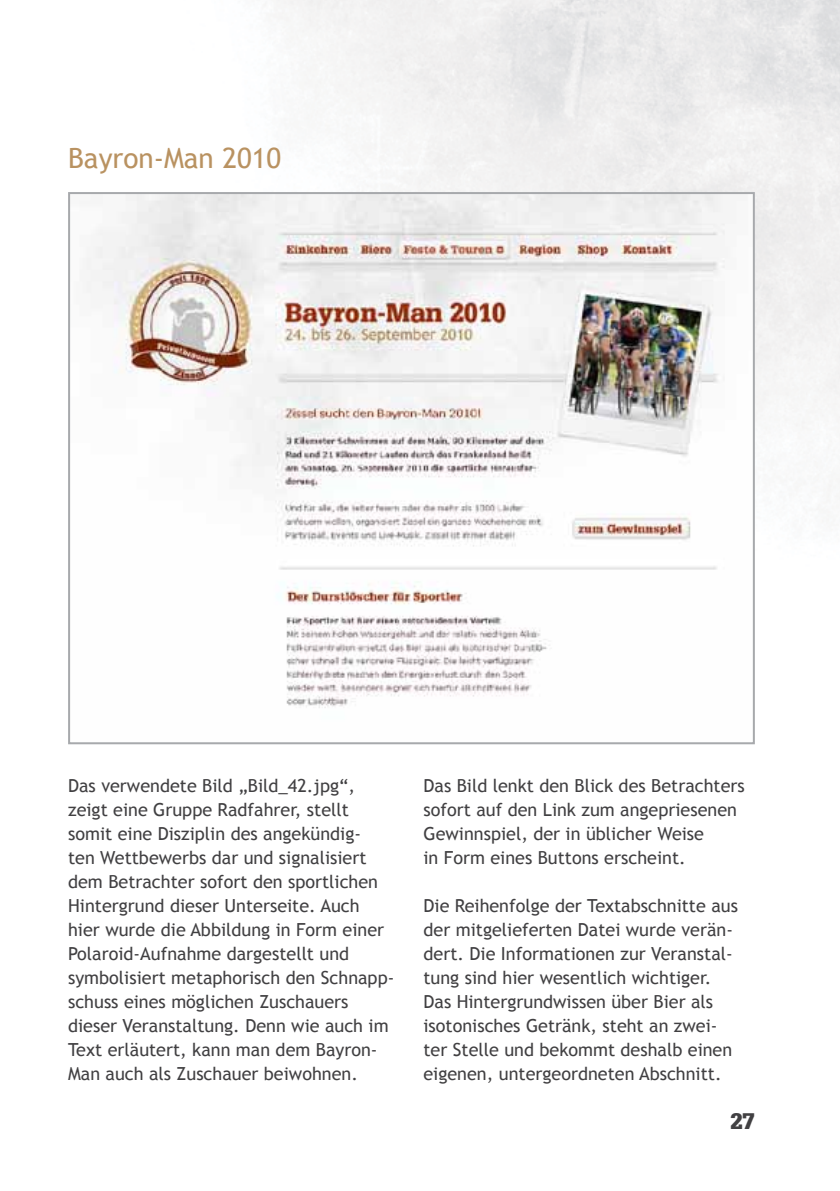
<style>
.page{position:relative;width:840px;height:1191px;background:#fff}
.page>*{position:absolute;margin:0;border:0;box-sizing:border-box;transform-origin:0 0}
.t1{font:28px "Trebuchet MS";color:#b99261}
.t2{font:900 22px "Glypha LT Std";color:#414042}
.t3{font:18px/24px "Trebuchet MS";color:#414042}
</style>
<div class="page">
<img style="left:86px;top:195px;width:665px;height:513px">
<h1 class="t1" style="left:68px;top:142px;width:214px">Bayron-Man 2010</h1>
<p class="t3" style="left:68px;top:774px;width:327px">Das verwendete Bild „Bild_42.jpg“, zeigt eine Gruppe Radfahrer, stellt somit eine Disziplin des angekündig-<br>ten Wettbewerbs dar und signalisiert dem Betrachter sofort den sportlichen Hintergrund dieser Unterseite. Auch hier wurde die Abbildung in Form einer Polaroid-Aufnahme dargestellt und symbolisiert metaphorisch den Schnapp&shy;schuss eines möglichen Zuschauers dieser Veranstaltung. Denn wie auch im Text erläutert, kann man dem Bayron-Man auch als Zuschauer beiwohnen.</p>
<p class="t3" style="left:423px;top:774px;width:323px">Das Bild lenkt den Blick des Betrachters sofort auf den Link zum angepriesenen Gewinnspiel, der in üblicher Weise<br>in Form eines Buttons erscheint.</p>
<p class="t3" style="left:423px;top:894px;width:316px">Die Reihenfolge der Textabschnitte aus der mitgelieferten Datei wurde verän&shy;dert. Die Informationen zur Veranstal&shy;tung sind hier wesentlich wichtiger.<br>Das Hintergrundwissen über Bier als isotonisches Getränk, steht an zwei&shy;ter Stelle und bekommt deshalb einen eigenen, untergeordneten Abschnitt.</p>
<p class="t2" style="left:730px;top:1107px;width:26px">27</p>
</div>
